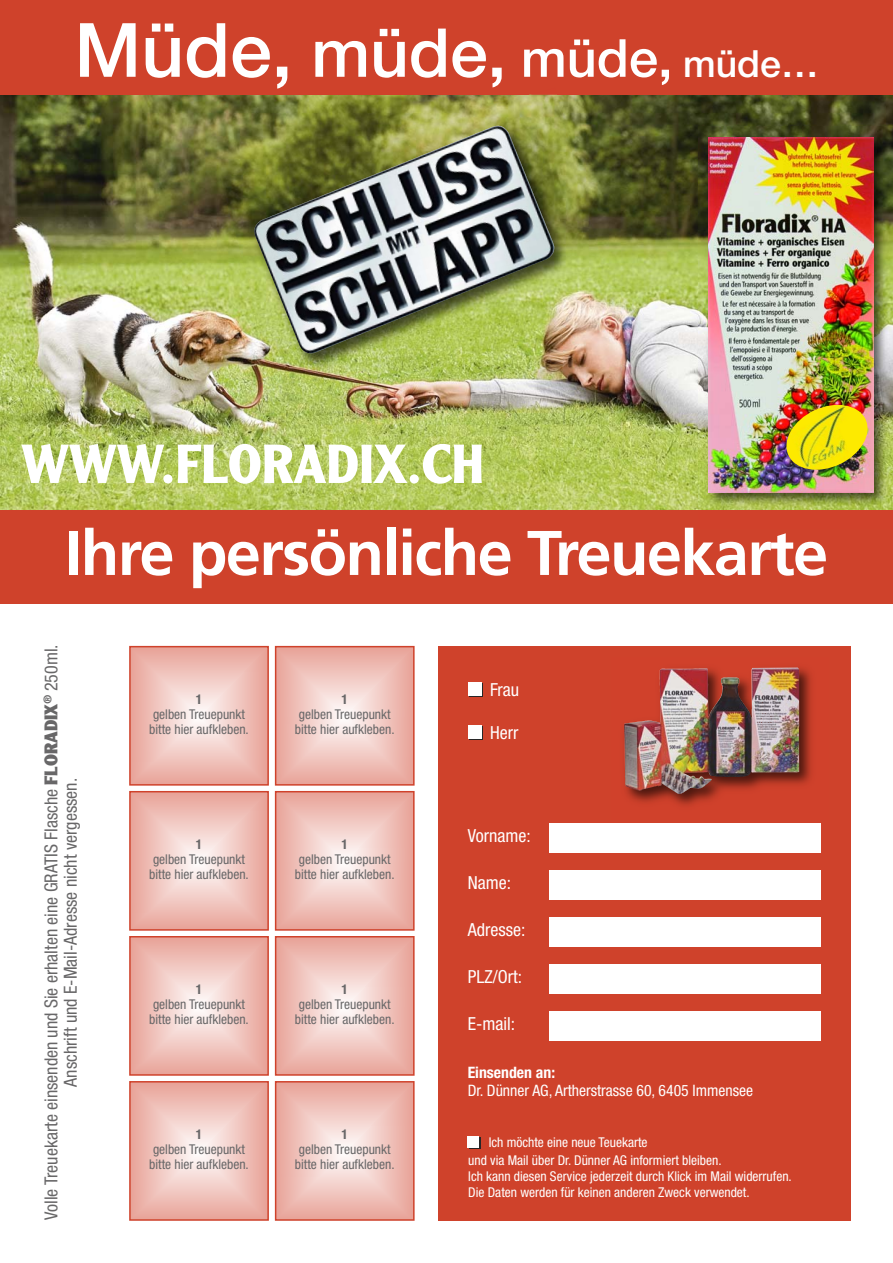
<style>
.page{position:relative;width:893px;height:1263px;background:#fff}
.page>*{position:absolute;margin:0;border:0;box-sizing:border-box;transform-origin:0 0}
.t1{font:500 75px "Helvetica Neue";color:#fff}
.t2{font:700 63px "Frutiger LT Std";letter-spacing:-.025em;color:#fff}
.t3{font:700 53.7px "Clearface Gothic LH";color:#fff}
.t4{font:condensed 18px/19.5px "Helvetica Neue LT Std";color:#686768;text-align:center}
.t5{font:condensed 18px "Helvetica Neue LT Std";color:#fff}
.t6{font:condensed 15.75px "Helvetica Neue LT Std";color:#fff}
.t7{font:700 condensed 15.75px "Helvetica Neue LT Std";color:#fff}
.t8{font:condensed 13.5px/15px "Helvetica Neue LT Std";color:#686768}
.t9{font:condensed 13.5px/17.7px "Helvetica Neue LT Std";color:#fff}
.t10{font:700 condensed 13.5px "Helvetica Neue LT Std";color:#686768}
.s1{font-size:67.5px}
.s2{font-size:52.5px}
.s3{font-size:37.5px}
.s4{font-family:"Clearface Gothic LH";font-weight:900;font-stretch:normal}
</style>
<div class="page">
<img style="left:0;top:95px;width:893px;height:415px">
<div style="left:0;top:0;width:893px;height:95px;background:#cf422b"></div>
<div style="left:0;top:510px;width:893px;height:94px;background:#cf422b"></div>
<img style="left:220px;top:95px;width:397px;height:313px">
<img style="left:530px;top:94px;width:27px;height:1px">
<img style="left:361px;top:126px;width:193px;height:208px">
<img style="left:698px;top:127px;width:195px;height:383px">
<img style="left:709px;top:138px;width:164px;height:354px">
<img style="left:781px;top:400px;width:91px;height:74px">
<svg style="left:278px;top:1084px;width:134px;height:134px;background:#efc2ba"></svg>
<div style="left:275px;top:1081px;width:140px;height:140px;border:2px solid #cf422b"></div>
<svg style="left:278px;top:649px;width:134px;height:134px;background:#efc2ba"></svg>
<div style="left:275px;top:646px;width:140px;height:140px;border:2px solid #cf422b"></div>
<svg style="left:278px;top:794px;width:134px;height:134px;background:#efc2ba"></svg>
<div style="left:275px;top:791px;width:140px;height:140px;border:2px solid #cf422b"></div>
<svg style="left:278px;top:939px;width:134px;height:134px;background:#efc2ba"></svg>
<div style="left:275px;top:936px;width:140px;height:140px;border:2px solid #cf422b"></div>
<svg style="left:132px;top:1084px;width:134px;height:134px;background:#efc1ba"></svg>
<div style="left:129px;top:1081px;width:140px;height:140px;border:2px solid #cf422b"></div>
<svg style="left:132px;top:649px;width:134px;height:134px;background:#efc1ba"></svg>
<div style="left:129px;top:646px;width:140px;height:140px;border:2px solid #cf422b"></div>
<svg style="left:132px;top:794px;width:134px;height:134px;background:#efc1ba"></svg>
<div style="left:129px;top:791px;width:140px;height:140px;border:2px solid #cf422b"></div>
<svg style="left:132px;top:939px;width:134px;height:134px;background:#efc1ba"></svg>
<div style="left:129px;top:936px;width:140px;height:140px;border:2px solid #cf422b"></div>
<div style="left:438px;top:646px;width:412px;height:574px;background:#cf422b"></div>
<div style="left:549px;top:823px;width:272px;height:29px;background:#fff"></div>
<div style="left:549px;top:870px;width:272px;height:30px;background:#fff"></div>
<div style="left:549px;top:917px;width:272px;height:30px;background:#fff"></div>
<div style="left:549px;top:964px;width:272px;height:30px;background:#fff"></div>
<div style="left:549px;top:1011px;width:272px;height:30px;background:#fff"></div>
<div style="left:469px;top:683px;width:14px;height:14px;background:#fff"></div>
<div style="left:468px;top:682px;width:13px;height:14px;background:#fff"></div>
<div style="left:469px;top:726px;width:14px;height:14px;background:#fff"></div>
<div style="left:468px;top:725px;width:13px;height:14px;background:#fff"></div>
<div style="left:469px;top:1138px;width:11px;height:11px;background:#fff"></div>
<div style="left:468px;top:1136px;width:11px;height:11px;background:#fff"></div>
<img style="left:624px;top:667px;width:187px;height:139px">
<img style="left:671px;top:776px;width:41px;height:18px">
<h1 class="t1" style="left:74px;top:23px;width:745px">Müde, <span class="s1">müde,</span> <span class="s2">müde,</span> <span class="s3">müde…</span></h1>
<h3 class="t3" style="left:21px;top:445px;width:464px">WWW.FLORADIX.CH</h3>
<h2 class="t2" style="left:65px;top:516px;width:765px">Ihre persönliche Treuekarte</h2>
<h3 class="t4" style="left:43px;top:1220px;width:577px;rotate:-90deg">Volle Treuekarte einsenden und Sie erhalten eine GRATIS Flasche <span class="s4">FLORADIX</span><sup>®</sup> 250ml.<br>Anschrift und E-Mail-Adresse nicht vergessen.</h3>
<p class="t10" style="left:196px;top:691px;width:8px">1</p>
<p class="t8" style="left:149px;top:707px;width:101px">gelben Treuepunkt bitte hier aufkleben.</p>
<p class="t10" style="left:341px;top:691px;width:8px">1</p>
<p class="t8" style="left:295px;top:707px;width:101px">gelben Treuepunkt bitte hier aufkleben.</p>
<p class="t10" style="left:196px;top:836px;width:8px">1</p>
<p class="t8" style="left:149px;top:853px;width:101px">gelben Treuepunkt bitte hier aufkleben.</p>
<p class="t10" style="left:341px;top:836px;width:8px">1</p>
<p class="t8" style="left:295px;top:853px;width:101px">gelben Treuepunkt bitte hier aufkleben.</p>
<p class="t10" style="left:196px;top:981px;width:8px">1</p>
<p class="t8" style="left:149px;top:998px;width:101px">gelben Treuepunkt bitte hier aufkleben.</p>
<p class="t10" style="left:341px;top:981px;width:8px">1</p>
<p class="t8" style="left:295px;top:998px;width:101px">gelben Treuepunkt bitte hier aufkleben.</p>
<p class="t10" style="left:196px;top:1126px;width:8px">1</p>
<p class="t8" style="left:149px;top:1143px;width:101px">gelben Treuepunkt bitte hier aufkleben.</p>
<p class="t10" style="left:341px;top:1126px;width:8px">1</p>
<p class="t8" style="left:295px;top:1143px;width:101px">gelben Treuepunkt bitte hier aufkleben.</p>
<h3 class="t5" style="left:490px;top:683px;width:31px">Frau</h3>
<h3 class="t5" style="left:490px;top:726px;width:30px">Herr</h3>
<h3 class="t5" style="left:468px;top:829px;width:64px">Vorname:</h3>
<h3 class="t5" style="left:468px;top:876px;width:45px">Name:</h3>
<h3 class="t5" style="left:468px;top:923px;width:59px">Adresse:</h3>
<h3 class="t5" style="left:468px;top:970px;width:56px">PLZ/Ort:</h3>
<h3 class="t5" style="left:468px;top:1017px;width:49px">E-mail:</h3>
<p class="t7" style="left:468px;top:1063px;width:89px">Einsenden an:</p>
<p class="t6" style="left:468px;top:1085px;width:287px">Dr. Dünner AG, Artherstrasse 60, 6405 Immensee</p>
<p class="t9" style="left:468px;top:1134px;width:255px;text-indent:20px">Ich möchte eine neue Teuekarte<br>und via Mail über Dr. Dünner AG informiert bleiben.</p>
<p class="t9" style="left:468px;top:1169px;width:325px;line-height:16.2px">Ich kann diesen Service jederzeit durch Klick im Mail widerrufen.<br>Die Daten werden für keinen anderen Zweck verwendet.</p>
</div>
